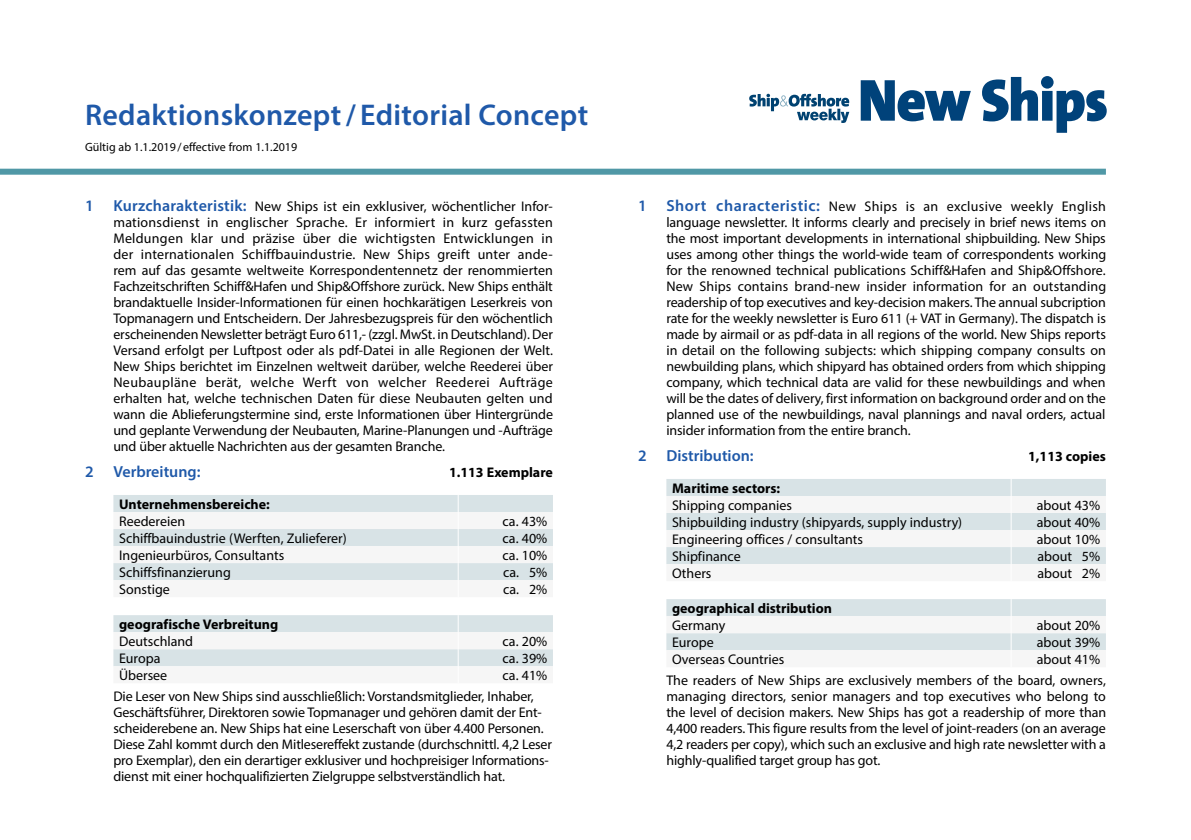
<style>
.page{position:relative;width:1191px;height:840px;background:#fff}
.page>*{position:absolute;margin:0;border:0;box-sizing:border-box;transform-origin:0 0}
.t1{font:600 30px "Myriad Pro";letter-spacing:.01em;color:#1f59a9}
.t2{font:600 16px "Myriad Pro";color:#1f59a9}
.t3{font:14px/16px "Myriad Pro";letter-spacing:-.01em;color:#000;text-align:justify}
.t4{font:700 14px "Myriad Pro";color:#000}
.t5{font:12px "Myriad Pro";color:#000}
.s1{font-weight:600;font-size:16px;color:#1f59a9}
</style>
<div class="page">
<svg style="left:749px;top:94px;width:100px;height:29px"></svg>
<div style="left:0;top:168px;width:1106px;height:6px;background:#5098a6"></div>
<svg style="left:860px;top:76px;width:246px;height:57px"></svg>
<svg style="left:113px;top:495px;width:440px;height:85px"></svg>
<svg style="left:113px;top:615px;width:440px;height:51px"></svg>
<svg style="left:666px;top:479px;width:440px;height:85px"></svg>
<svg style="left:666px;top:599px;width:440px;height:51px"></svg>
<h1 class="t1" style="left:85px;top:96px;width:505px">Redaktionskonzept/ Editorial Concept</h1>
<p class="t5" style="left:85px;top:139px;width:214px">Gültig ab 1.1.2019/effective from 1.1.2019</p>
<p class="t3" style="left:113px;top:198px;width:441px;text-indent:-28px"><span class="s1">1 Kurzcharakteristik:</span> New Ships ist ein exklusiver, wöchentlicher Infor&shy;mationsdienst in englischer Sprache. Er informiert in kurz gefassten Meldungen klar und präzise über die wichtigsten Entwicklungen in der internationalen Schiffbauindustrie. New Ships greift unter ande&shy;rem auf das gesamte weltweite Korrespondentennetz der renommierten Fachzeitschriften Schiff&amp;Hafen und Ship&amp;Offshore zurück. New Ships enthält brandaktuelle Insider-Informationen für einen hochkarätigen Leserkreis von Topmanagern und Entscheidern. Der Jahresbezugspreis für den wöchentlich erscheinenden Newsletter beträgt Euro 611,- (zzgl. MwSt. in Deutschland). Der Versand erfolgt per Luftpost oder als pdf-Datei in alle Regionen der Welt.<br>New Ships berichtet im Einzelnen weltweit darüber, welche Reederei über Neubaupläne berät, welche Werft von welcher Reederei Aufträge erhalten hat, welche technischen Daten für diese Neubauten gelten und wann die Ablieferungstermine sind, erste Informationen über Hintergründe und geplante Verwendung der Neubauten, Marine-Planungen und -Aufträge und über aktuelle Nachrichten aus der gesamten Branche.</p>
<p class="t2" style="left:85px;top:461px;width:117px">2 Verbreitung:</p>
<p class="t4" style="left:449px;top:463px;width:105px">1.113 Exemplare</p>
<p class="t4" style="left:119px;top:494px;width:152px">Unternehmensbereiche:</p>
<p class="t3" style="left:119px;top:512px;width:68px">Reedereien</p>
<p class="t3" style="left:502px;top:512px;width:46px">ca. 43%</p>
<p class="t3" style="left:119px;top:529px;width:229px">Schiffbauindustrie (Werften, Zulieferer)</p>
<p class="t3" style="left:502px;top:529px;width:46px">ca. 40%</p>
<p class="t3" style="left:119px;top:546px;width:167px">Ingenieurbüros, Consultants</p>
<p class="t3" style="left:502px;top:546px;width:46px">ca. 10%</p>
<p class="t3" style="left:119px;top:563px;width:113px">Schiffsfinanzierung</p>
<p class="t3" style="left:503px;top:563px;width:45px">ca. 5%</p>
<p class="t3" style="left:119px;top:580px;width:52px">Sonstige</p>
<p class="t3" style="left:503px;top:580px;width:45px">ca. 2%</p>
<p class="t4" style="left:119px;top:614px;width:161px">geografische Verbreitung</p>
<p class="t3" style="left:119px;top:632px;width:76px">Deutschland</p>
<p class="t3" style="left:502px;top:632px;width:46px">ca. 20%</p>
<p class="t3" style="left:119px;top:649px;width:43px">Europa</p>
<p class="t3" style="left:502px;top:649px;width:46px">ca. 39%</p>
<p class="t3" style="left:119px;top:666px;width:50px">Übersee</p>
<p class="t3" style="left:113px;top:664px;width:435px;line-height:21.2px;text-indent:389px">ca. 41%<br>Die Leser von New Ships sind ausschließlich: Vorstandsmitglieder, Inhaber,</p>
<p class="t3" style="left:113px;top:704px;width:440px;text-align:left">Geschäftsführer, Direktoren sowie Topmanager und gehören damit der Ent&shy;scheiderebene an. New Ships hat eine Leserschaft von über 4.400 Personen.<br>Diese Zahl kommt durch den Mitlesereffekt zustande (durchschnittl. 4,2 Leser pro Exemplar), den ein derartiger exklusiver und hochpreisiger Informations&shy;dienst mit einer hochqualifizierten Zielgruppe selbstverständlich hat.</p>
<p class="t3" style="left:666px;top:198px;width:441px;text-indent:-28px"><span class="s1">1 Short characteristic:</span> New Ships is an exclusive weekly English language newsletter. It informs clearly and precisely in brief news items on the most important developments in international shipbuilding. New Ships uses among other things the world-wide team of correspondents working for the renowned technical publications Schiff&amp;Hafen and Ship&amp;Offshore.<br>New Ships contains brand-new insider information for an outstanding readership of top executives and key-decision makers. The annual subcription rate for the weekly newsletter is Euro 611 (+ VAT in Germany). The dispatch is made by airmail or as pdf-data in all regions of the world. New Ships reports in detail on the following subjects: which shipping company consults on newbuilding plans, which shipyard has obtained orders from which shipping company, which technical data are valid for these newbuildings and when will be the dates of delivery, first information on background order and on the planned use of the newbuildings, naval plannings and naval orders, actual insider information from the entire branch.</p>
<p class="t2" style="left:638px;top:445px;width:117px">2 Distribution:</p>
<p class="t4" style="left:1028px;top:447px;width:79px">1,113 copies</p>
<p class="t4" style="left:672px;top:478px;width:110px">Maritime sectors:</p>
<p class="t3" style="left:672px;top:496px;width:121px">Shipping companies</p>
<p class="t3" style="left:1036px;top:496px;width:65px">about 43%</p>
<p class="t3" style="left:672px;top:513px;width:292px">Shipbuilding industry (shipyards, supply industry)</p>
<p class="t3" style="left:1036px;top:513px;width:65px">about 40%</p>
<p class="t3" style="left:672px;top:530px;width:192px">Engineering offices / consultants</p>
<p class="t3" style="left:1036px;top:530px;width:65px">about 10%</p>
<p class="t3" style="left:672px;top:547px;width:70px">Shipfinance</p>
<p class="t3" style="left:1037px;top:547px;width:64px">about 5%</p>
<p class="t3" style="left:672px;top:564px;width:41px">Others</p>
<p class="t3" style="left:1037px;top:564px;width:64px">about 2%</p>
<p class="t4" style="left:672px;top:598px;width:161px">geographical distribution</p>
<p class="t3" style="left:672px;top:616px;width:55px">Germany</p>
<p class="t3" style="left:1036px;top:616px;width:65px">about 20%</p>
<p class="t3" style="left:672px;top:633px;width:43px">Europe</p>
<p class="t3" style="left:1036px;top:633px;width:65px">about 39%</p>
<p class="t3" style="left:672px;top:650px;width:114px">Overseas Countries</p>
<p class="t3" style="left:666px;top:648px;width:441px;line-height:21.2px;text-indent:370px">about 41%<br>The readers of New Ships are exclusively members of the board, owners,</p>
<p class="t3" style="left:666px;top:688px;width:441px">managing directors, senior managers and top executives who belong to the level of decision makers. New Ships has got a readership of more than 4,400 readers. This figure results from the level of joint-readers (on an average 4,2 readers per copy), which such an exclusive and high rate newsletter with a highly-qualified target group has got.</p>
</div>
